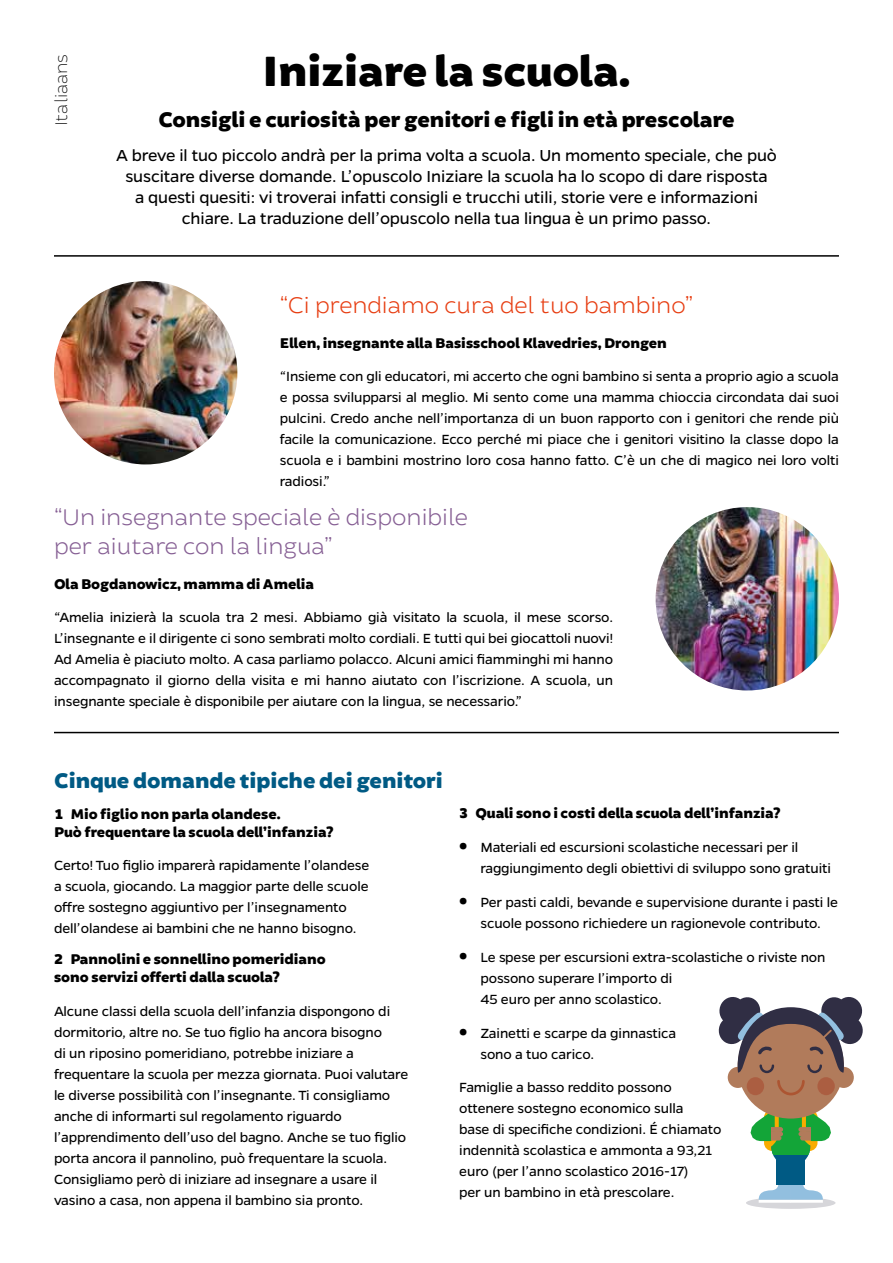
<style>
.page{position:relative;width:893px;height:1263px;background:#fff}
.page>*{position:absolute;margin:0;border:0;box-sizing:border-box;transform-origin:0 0}
.t1{font:900 45px "Brocha";color:#000}
.t2{font:300 24px/28.8px "Brocha";color:#865f94}
.t3{font:300 24px "Brocha";color:#e73d11}
.t4{font:900 22.5px "Brocha";color:#000}
.t5{font:900 22.5px "Brocha";color:#005a84}
.t6{font:18px/21px "Gentona";letter-spacing:-.01em;color:#000;text-align:center}
.t7{font:100 18px "Brocha";color:#000}
.t8{font:15px/21px "Gentona";letter-spacing:-.01em;color:#000}
.t9{font:900 15px/18px "Brocha";color:#000}
.s1{font-weight:800;font-size:22.5px}
</style>
<div class="page">
<img style="left:54px;top:281px;width:183px;height:183px;border-radius:92px">
<img style="left:656px;top:507px;width:183px;height:183px;border-radius:92px">
<hr style="left:54px;top:255px;width:785px;height:2px;background:#000">
<hr style="left:54px;top:732px;width:785px;height:1px;background:#000">
<div style="left:746px;top:1197px;width:89px;height:12px;background:#d6d6da;border-radius:50%"></div>
<hr style="left:759px;top:1200px;width:32px;height:3px;background:#fff">
<hr style="left:790px;top:1200px;width:33px;height:3px;background:#fff">
<svg style="left:759px;top:1184px;width:64px;height:16px"></svg>
<svg style="left:772px;top:1154px;width:37px;height:12px"></svg>
<div style="left:777px;top:1156px;width:28px;height:28px;background:#005a84"></div>
<svg style="left:718px;top:997px;width:145px;height:157px"></svg>
<p class="t7" style="left:51px;top:126px;width:74px;rotate:-90deg">Italiaans</p>
<h1 class="t1" style="left:263px;top:43px;width:369px">Iniziare la scuola.</h1>
<h3 class="t4" style="left:158px;top:106px;width:578px">Consigli e curiosità per genitori e figli in età prescolare</h3>
<p class="t6" style="left:116px;top:144px;width:662px">A breve il tuo piccolo andrà per la prima volta a scuola. Un momento speciale, che può suscitare diverse domande. L’opuscolo Iniziare la scuola ha lo scopo di dare risposta<br>a questi quesiti: vi troverai infatti consigli e trucchi utili, storie vere e informazioni chiare. La traduzione dell’opuscolo nella tua lingua è un primo passo.</p>
<h2 class="t3" style="left:280px;top:290px;width:415px">“Ci prendiamo cura del tuo bambino”</h2>
<p class="t9" style="left:280px;top:334px;width:388px">Ellen, insegnante alla Basisschool Klavedries, Drongen</p>
<p class="t8" style="left:280px;top:366px;width:561px;text-align:justify">“Insieme con gli educatori, mi accerto che ogni bambino si senta a proprio agio a scuola e possa svilupparsi al meglio. Mi sento come una mamma chioccia circondata dai suoi pulcini. Credo anche nell’importanza di un buon rapporto con i genitori che rende più facile la comunicazione. Ecco perché mi piace che i genitori visitino la classe dopo la scuola e i bambini mostrino loro cosa hanno fatto. C’è un che di magico nei loro volti radiosi.”</p>
<h2 class="t2" style="left:54px;top:502px;width:415px">“Un insegnante speciale è disponibile per aiutare con la lingua”</h2>
<p class="t9" style="left:54px;top:575px;width:262px">Ola Bogdanowicz, mamma di Amelia</p>
<p class="t8" style="left:54px;top:607px;width:561px;text-align:justify">“Amelia inizierà la scuola tra 2 mesi. Abbiamo già visitato la scuola, il mese scorso.<br>L’insegnante e il dirigente ci sono sembrati molto cordiali. E tutti qui bei giocattoli nuovi!<br>Ad Amelia è piaciuto molto. A casa parliamo polacco. Alcuni amici fiamminghi mi hanno accompagnato il giorno della visita e mi hanno aiutato con l’iscrizione. A scuola, un insegnante speciale è disponibile per aiutare con la lingua, se necessario.”</p>
<h3 class="t5" style="left:54px;top:766px;width:390px">Cinque domande tipiche dei genitori</h3>
<p class="t9" style="left:54px;top:805px;width:281px">1 Mio figlio non parla olandese.<br>Può frequentare la scuola dell’infanzia?</p>
<p class="t8" style="left:54px;top:855px;width:317px">Certo! Tuo figlio imparerà rapidamente l’olandese a scuola, giocando. La maggior parte delle scuole offre sostegno aggiuntivo per l’insegnamento dell’olandese ai bambini che ne hanno bisogno.</p>
<p class="t9" style="left:54px;top:951px;width:273px">2 Pannolini e sonnellino pomeridiano sono servizi offerti dalla scuola?</p>
<p class="t8" style="left:54px;top:1000px;width:356px">Alcune classi della scuola dell’infanzia dispongono di dormitorio, altre no. Se tuo figlio ha ancora bisogno<br>di un riposino pomeridiano, potrebbe iniziare a frequentare la scuola per mezza giornata. Puoi valutare le diverse possibilità con l’insegnante. Ti consigliamo anche di informarti sul regolamento riguardo l’apprendimento dell’uso del bagno. Anche se tuo figlio porta ancora il pannolino, può frequentare la scuola.<br>Consigliamo però di iniziare ad insegnare a usare il vasino a casa, non appena il bambino sia pronto.</p>
<p class="t9" style="left:459px;top:805px;width:323px">3 Quali sono i costi della scuola dell’infanzia?</p>
<p class="t8" style="left:480px;top:837px;width:352px;text-indent:-21px"><span class="s1">•</span> Materiali ed escursioni scolastiche necessari per il raggiungimento degli obiettivi di sviluppo sono gratuiti</p>
<p class="t8" style="left:459px;top:892px;width:380px;text-align:center"><span class="s1">•</span> Per pasti caldi, bevande e supervisione durante i pasti le scuole possono richiedere un ragionevole contributo.</p>
<p class="t8" style="left:480px;top:946px;width:346px;text-indent:-21px"><span class="s1">•</span> Le spese per escursioni extra-scolastiche o riviste non possono superare l’importo di<br>45 euro per anno scolastico.</p>
<p class="t8" style="left:480px;top:1022px;width:197px;text-indent:-21px"><span class="s1">•</span> Zainetti e scarpe da ginnastica sono a tuo carico.</p>
<p class="t8" style="left:459px;top:1077px;width:264px">Famiglie a basso reddito possono ottenere sostegno economico sulla<br>base di specifiche condizioni. É chiamato indennità scolastica e ammonta a 93,21 euro (per l’anno scolastico 2016-17)<br>per un bambino in età prescolare.</p>
</div>
